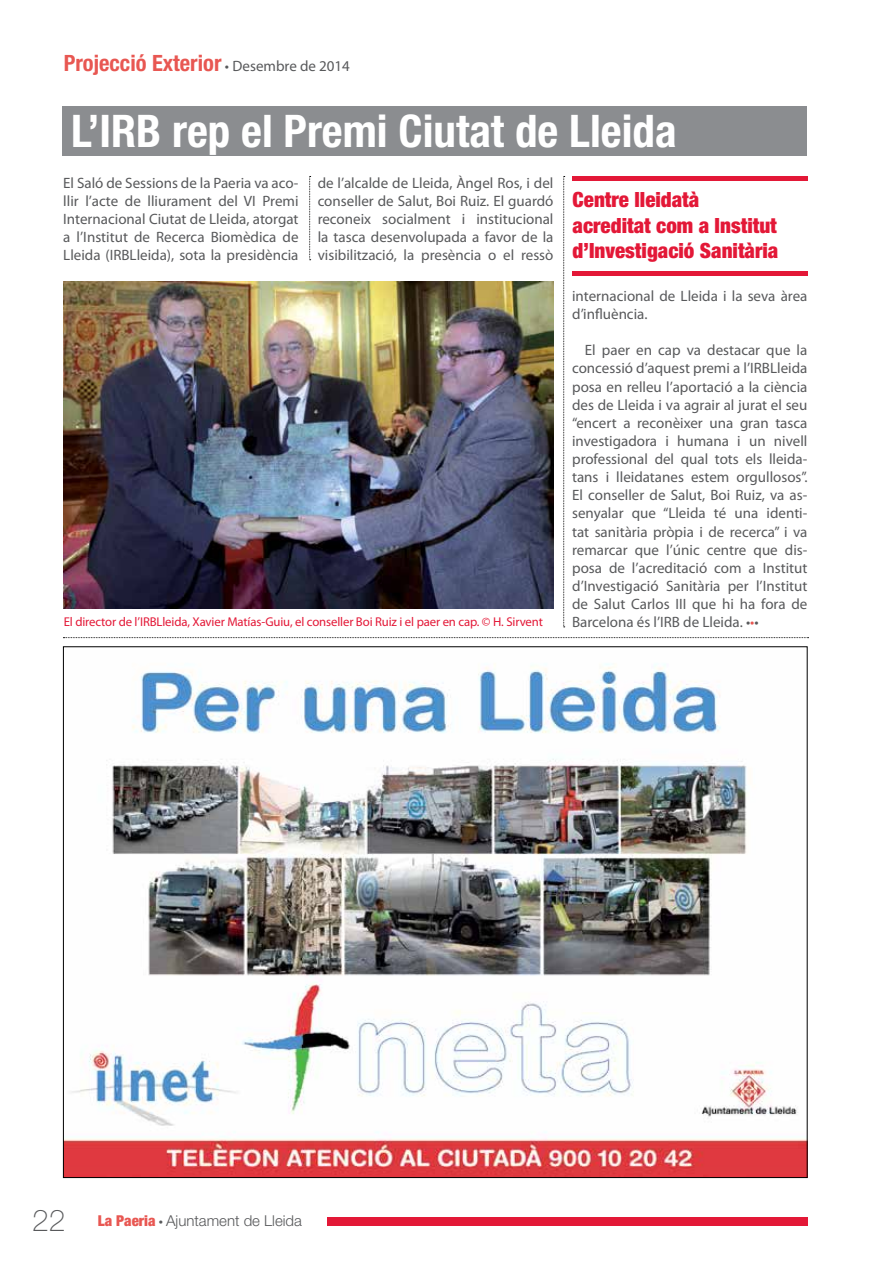
<style>
.page{position:relative;width:893px;height:1263px;background:#fff}
.page>*{position:absolute;margin:0;border:0;box-sizing:border-box;transform-origin:0 0}
.t1{font:700 condensed 45px "Helvetica Neue LT Std";color:#fff}
.t2{font:700 condensed 22.5px "Helvetica Neue LT Std";color:#e85752}
.t3{font:900 condensed 21px/25.2px "Helvetica Neue LT Std";color:#e31837}
.t4{font:15px/18.1px "Myriad Pro";color:#58595b;text-align:justify}
.t5{font:300 15px "Helvetica Neue LT Std";color:#58595b}
.t6{font:12.75px "Myriad Pro";letter-spacing:-.01em;color:#e31837}
.s1{font-family:"Myriad Pro";font-weight:400;font-stretch:normal;font-size:15px;color:#58595b}
.s2{color:#e85752}
.s3{font-weight:100;font-size:30px}
.s4{font-weight:900;font-stretch:condensed;color:#e85752}
.s5{font-family:"Myriad Pro";font-weight:400}
</style>
<div class="page">
<div style="left:327px;top:1217px;width:481px;height:9px;background:#e31837"></div>
<img style="left:65px;top:663px;width:740px;height:513px">
<svg style="left:63px;top:637px;width:745px;height:1px"></svg>
<div style="left:63px;top:106px;width:744px;height:49px;background:#8b8d90"></div>
<img style="left:64px;top:282px;width:489px;height:326px">
<svg style="left:309px;top:176px;width:2px;height:84px"></svg>
<svg style="left:563px;top:176px;width:2px;height:451px"></svg>
<div style="left:572px;top:271px;width:235px;height:5px;background:#e31837"></div>
<div style="left:572px;top:176px;width:235px;height:5px;background:#e31837"></div>
<h2 class="t2" style="left:64px;top:50px;width:288px">Projecció Exterior <span class="s1">• Desembre de 2014</span></h2>
<h1 class="t1" style="left:71px;top:104px;width:607px">L’IRB rep el Premi Ciutat de Lleida</h1>
<h3 class="t3" style="left:573px;top:187px;width:207px">Centre lleidatà acreditat com a Institut d’Investigació Sanitària</h3>
<p class="t4" style="left:63px;top:173px;width:237px">El Saló de Sessions de la Paeria va aco&shy;llir l’acte de lliurament del VI Premi Internacional Ciutat de Lleida, atorgat a l’Institut de Recerca Biomèdica de Lleida (IRBLleida), sota la presidència</p>
<p class="t4" style="left:318px;top:173px;width:237px">de l’alcalde de Lleida, Àngel Ros, i del conseller de Salut, Boi Ruiz. El guardó reconeix socialment i institucional la tasca desenvolupada a favor de la visibilització, la presència o el ressò</p>
<p class="t6" style="left:64px;top:613px;width:481px">El director de l’IRBLleida, Xavier Matías-Guiu, el conseller Boi Ruiz i el paer en cap. © H. Sirvent</p>
<p class="t4" style="left:572px;top:287px;width:237px">internacional de Lleida i la seva àrea d’influència.</p>
<p class="t4" style="left:572px;top:341px;width:237px;text-indent:13px">El paer en cap va destacar que la concessió d’aquest premi a l’IRBLleida posa en relleu l’aportació a la ciència des de Lleida i va agrair al jurat el seu “encert a reconèixer una gran tasca investigadora i humana i un nivell professional del qual tots els lleida&shy;tans i lleidatanes estem orgullosos”.<br>El conseller de Salut, Boi Ruiz, va as&shy;senyalar que “Lleida té una identi&shy;tat sanitària pròpia i de recerca” i va remarcar que l’únic centre que dis&shy;posa de l’acreditació com a Institut d’Investigació Sanitària per l’Institut de Salut Carlos III que hi ha fora de Barcelona és l’IRB de Lleida. •<span class="s2">•</span>•</p>
<p class="t5" style="left:32px;top:1211px;width:271px"><span class="s3">22</span> <span class="s4">La Paeria</span> <span class="s5">•</span> Ajuntament de Lleida</p>
</div>
